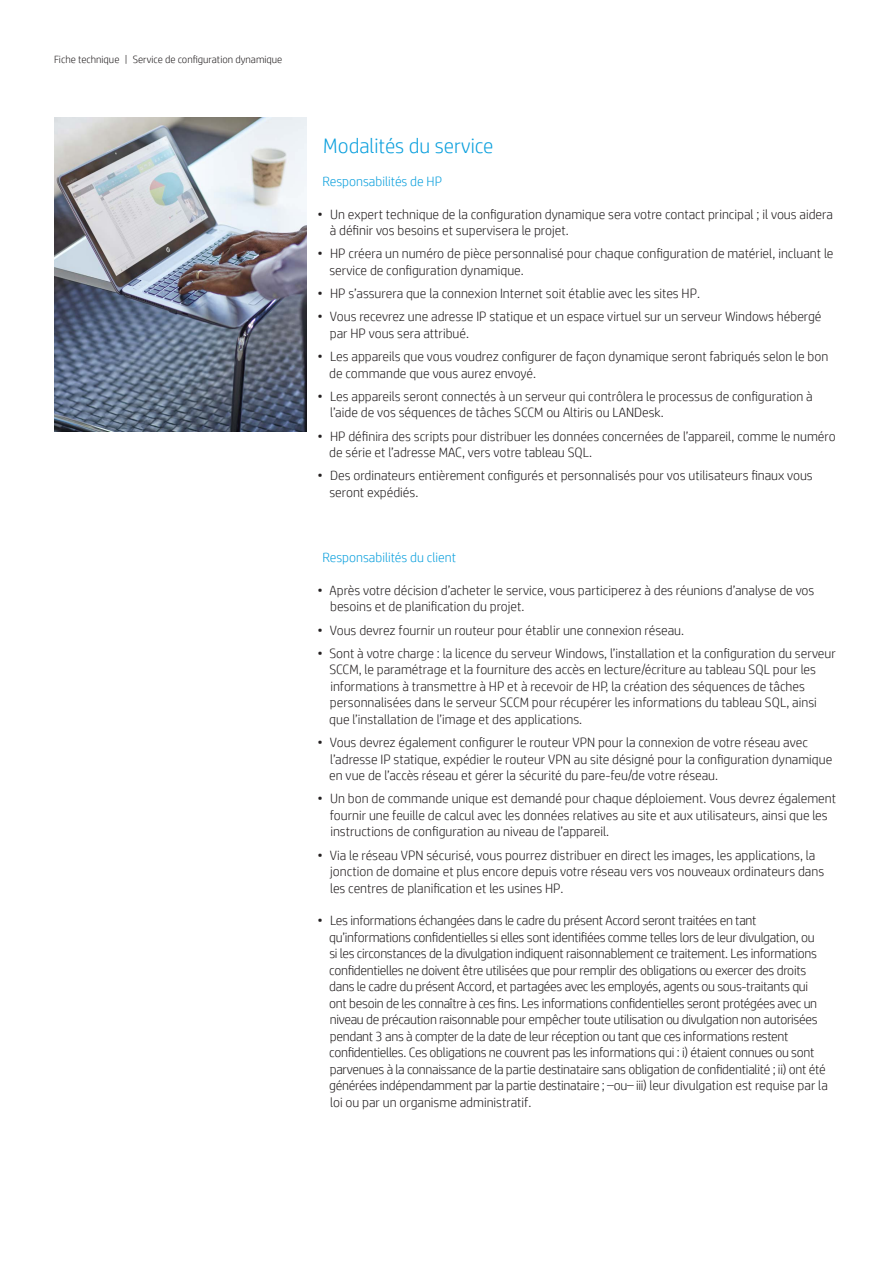
<style>
.page{position:relative;width:893px;height:1263px;background:#fff}
.page>*{position:absolute;margin:0;border:0;box-sizing:border-box;transform-origin:0 0}
.t1{font:300 21px "HP Simplified";color:#0ca0dd}
.t2{font:300 13.5px/16.5px "HP Simplified";letter-spacing:-.005em;color:#231f20}
.t3{font:300 13.5px "HP Simplified";color:#0ca0dd}
.t4{font:300 10.5px "HP Simplified";color:#231f20}
</style>
<div class="page">
<img style="left:54px;top:118px;width:253px;height:313px">
<p class="t4" style="left:54px;top:52px;width:230px">Fiche technique | Service de configuration dynamique</p>
<h1 class="t1" style="left:323px;top:132px;width:172px">Modalités du service</h1>
<p class="t3" style="left:323px;top:172px;width:121px">Responsabilités de HP</p>
<p class="t2" style="left:330px;top:205px;width:505px;text-indent:-12px">• Un expert technique de la configuration dynamique sera votre contact principal ; il vous aidera à définir vos besoins et supervisera le projet.</p>
<p class="t2" style="left:329px;top:245px;width:506px;text-indent:-12px">• HP créera un numéro de pièce personnalisé pour chaque configuration de matériel, incluant le service de configuration dynamique.</p>
<p class="t2" style="left:317px;top:285px;width:384px">• HP s’assurera que la connexion Internet soit établie avec les sites HP.</p>
<p class="t2" style="left:330px;top:308px;width:493px;text-indent:-12px">• Vous recevrez une adresse IP statique et un espace virtuel sur un serveur Windows hébergé par HP vous sera attribué.</p>
<p class="t2" style="left:329px;top:348px;width:501px;text-indent:-12px">• Les appareils que vous voudrez configurer de façon dynamique seront fabriqués selon le bon de commande que vous aurez envoyé.</p>
<p class="t2" style="left:330px;top:388px;width:484px;text-indent:-13px">• Les appareils seront connectés à un serveur qui contrôlera le processus de configuration à l’aide de vos séquences de tâches SCCM ou Altiris ou LANDesk.</p>
<p class="t2" style="left:329px;top:427px;width:508px;text-indent:-12px">• HP définira des scripts pour distribuer les données concernées de l’appareil, comme le numéro de série et l’adresse MAC, vers votre tableau SQL.</p>
<p class="t2" style="left:329px;top:467px;width:485px;text-indent:-12px">• Des ordinateurs entièrement configurés et personnalisés pour vos utilisateurs finaux vous seront expédiés.</p>
<p class="t3" style="left:323px;top:549px;width:135px">Responsabilités du client</p>
<p class="t2" style="left:330px;top:582px;width:486px;text-indent:-13px">• Après votre décision d’acheter le service, vous participerez à des réunions d’analyse de vos besoins et de planification du projet.</p>
<p class="t2" style="left:317px;top:621px;width:368px">• Vous devrez fournir un routeur pour établir une connexion réseau.</p>
<p class="t2" style="left:329px;top:645px;width:508px;text-indent:-12px">• Sont à votre charge : la licence du serveur Windows, l’installation et la configuration du serveur SCCM, le paramétrage et la fourniture des accès en lecture/écriture au tableau SQL pour les informations à transmettre à HP et à recevoir de HP, la création des séquences de tâches personnalisées dans le serveur SCCM pour récupérer les informations du tableau SQL, ainsi que l’installation de l’image et des applications.</p>
<p class="t2" style="left:329px;top:734px;width:505px;text-indent:-12px">• Vous devrez également configurer le routeur VPN pour la connexion de votre réseau avec l’adresse IP statique, expédier le routeur VPN au site désigné pour la configuration dynamique en vue de l’accès réseau et gérer la sécurité du pare-feu/de votre réseau.</p>
<p class="t2" style="left:330px;top:790px;width:508px;text-indent:-12px">• Un bon de commande unique est demandé pour chaque déploiement. Vous devrez également fournir une feuille de calcul avec les données relatives au site et aux utilisateurs, ainsi que les instructions de configuration au niveau de l’appareil.</p>
<p class="t2" style="left:330px;top:846px;width:496px;text-indent:-13px">• Via le réseau VPN sécurisé, vous pourrez distribuer en direct les images, les applications, la jonction de domaine et plus encore depuis votre réseau vers vos nouveaux ordinateurs dans les centres de planification et les usines HP.</p>
<p class="t2" style="left:329px;top:912px;width:500px;text-indent:-12px">• Les informations échangées dans le cadre du présent Accord seront traitées en tant qu’informations confidentielles si elles sont identifiées comme telles lors de leur divulgation, ou<br>si les circonstances de la divulgation indiquent raisonnablement ce traitement. Les informations confidentielles ne doivent être utilisées que pour remplir des obligations ou exercer des droits dans le cadre du présent Accord, et partagées avec les employés, agents ou sous-traitants qui ont besoin de les connaître à ces fins. Les informations confidentielles seront protégées avec un niveau de précaution raisonnable pour empêcher toute utilisation ou divulgation non autorisées pendant 3 ans à compter de la date de leur réception ou tant que ces informations restent confidentielles. Ces obligations ne couvrent pas les informations qui : i) étaient connues ou sont parvenues à la connaissance de la partie destinataire sans obligation de confidentialité ; ii) ont été générées indépendamment par la partie destinataire ; –ou– iii) leur divulgation est requise par la loi ou par un organisme administratif.</p>
</div>
